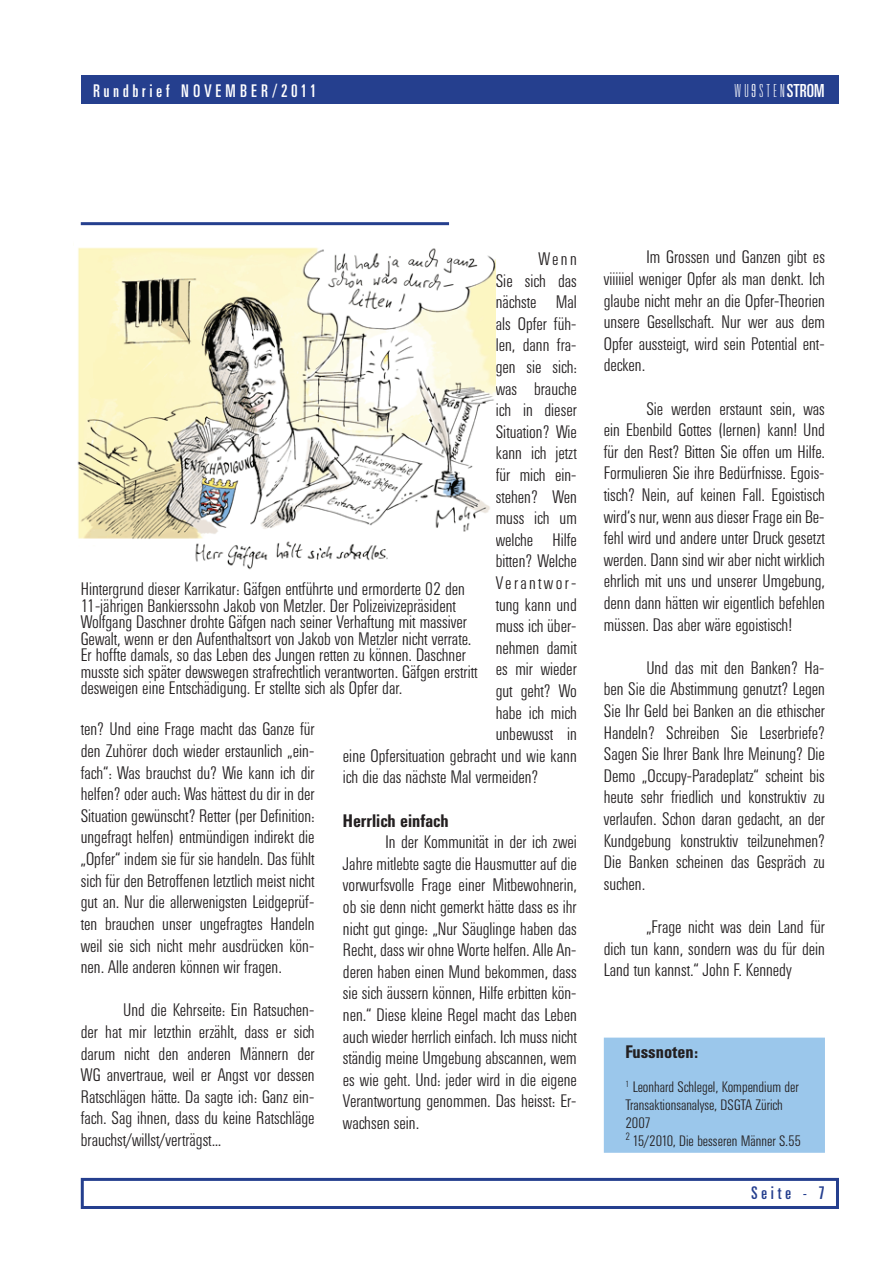
<style>
.page{position:relative;width:893px;height:1263px;background:#fff}
.page>*{position:absolute;margin:0;border:0;box-sizing:border-box;transform-origin:0 0}
.t1{font:300 18px/21.6px "Univers Condensed BQ";color:#231f20;text-align:justify}
.t2{font:700 18px "Univers Condensed BQ";color:#231f20}
.t3{font:18px "Univers Ultra Condensed BQ";letter-spacing:.22em;color:#fff}
.t4{font:100 ultra-condensed 18px "Univers";letter-spacing:.2em;color:#fff}
.t5{font:300 18px "Univers Condensed BQ";letter-spacing:.13em;color:#231f20}
.t6{font:18px "Univers Ultra Condensed BQ";letter-spacing:.22em;color:#253f8e}
.t7{font:300 15px/18px "Univers Condensed BQ";color:#231f20}
.s1{font-weight:400}
</style>
<div class="page">
<div style="left:81px;top:76px;width:757px;height:28px;background:#253f8e"></div>
<div style="left:81px;top:1178px;width:758px;height:31px;border:3px solid #253f8e"></div>
<div style="left:604px;top:1037px;width:221px;height:116px;background:#9bc7eb;border:3px solid #9bc7eb"></div>
<hr style="left:81px;top:222px;width:368px;height:3px;background:#253f8e">
<img style="left:77px;top:247px;width:419px;height:323px">
<p class="t3" style="left:94px;top:81px;width:224px">Rundbrief NOVEMBER/2011</p>
<p class="t4" style="left:735px;top:81px;width:91px">WU STEN<span class="s1">STROM</span></p>
<p class="t1" style="left:538px;top:248px;width:40px">Wenn</p>
<p class="t1" style="left:496px;top:270px;width:82px">Sie sich das</p>
<p class="t1" style="left:496px;top:292px;width:82px">nächste Mal</p>
<p class="t1" style="left:496px;top:313px;width:82px">als Opfer füh-</p>
<p class="t1" style="left:496px;top:335px;width:82px">len, dann fra-</p>
<p class="t1" style="left:496px;top:356px;width:82px">gen sie sich:</p>
<p class="t1" style="left:496px;top:378px;width:83px">was brauche</p>
<p class="t1" style="left:496px;top:400px;width:83px">ich in dieser</p>
<p class="t1" style="left:496px;top:421px;width:83px">Situation? Wie</p>
<p class="t1" style="left:496px;top:443px;width:82px">kann ich jetzt</p>
<p class="t1" style="left:496px;top:464px;width:82px">für mich ein-</p>
<p class="t1" style="left:496px;top:486px;width:82px">stehen? Wen</p>
<p class="t1" style="left:496px;top:508px;width:82px">muss ich um</p>
<p class="t1" style="left:496px;top:529px;width:83px">welche Hilfe</p>
<p class="t1" style="left:496px;top:551px;width:83px">bitten? Welche</p>
<p class="t5" style="left:496px;top:573px;width:83px">Verantwor-</p>
<p class="t1" style="left:496px;top:594px;width:83px">tung kann und</p>
<p class="t1" style="left:496px;top:616px;width:83px">muss ich über-</p>
<p class="t1" style="left:496px;top:637px;width:83px">nehmen damit</p>
<p class="t1" style="left:496px;top:659px;width:83px">es mir wieder</p>
<p class="t1" style="left:496px;top:680px;width:83px">gut geht? Wo</p>
<p class="t1" style="left:496px;top:702px;width:83px">habe ich mich</p>
<p class="t1" style="left:496px;top:724px;width:83px">unbewusst in</p>
<p class="t1" style="left:343px;top:745px;width:235px">eine Opfersituation gebracht und wie kann</p>
<p class="t1" style="left:343px;top:767px;width:197px">ich die das nächste Mal vermeiden?</p>
<p class="t2" style="left:343px;top:810px;width:107px">Herrlich einfach</p>
<p class="t1" style="left:343px;top:832px;width:235px;text-indent:43px">In der Kommunität in der ich zwei Jahre mitlebte sagte die Hausmutter auf die vorwurfsvolle Frage einer Mitbewohnerin, ob sie denn nicht gemerkt hätte dass es ihr nicht gut ginge: „Nur Säuglinge haben das Recht, dass wir ohne Worte helfen. Alle An&shy;deren haben einen Mund bekommen, dass sie sich äussern können, Hilfe erbitten kön&shy;nen.“ Diese kleine Regel macht das Leben auch wieder herrlich einfach. Ich muss nicht ständig meine Umgebung abscannen, wem es wie geht. Und: jeder wird in die eigene Verantwortung genommen. Das heisst: Er&shy;wachsen sein.</p>
<p class="t1" style="left:81px;top:581px;width:398px;line-height:16.5px;text-align:left">Hintergrund dieser Karrikatur: Gäfgen entführte und ermorderte 02 den 11-jährigen Bankierssohn Jakob von Metzler. Der Polizeivizepräsident Wolfgang Daschner drohte Gäfgen nach seiner Verhaftung mit massiver Gewalt, wenn er den Aufenthaltsort von Jakob von Metzler nicht verrate.<br>Er hoffte damals, so das Leben des Jungen retten zu können. Daschner musste sich später dewswegen strafrechtlich verantworten. Gäfgen erstritt desweigen eine Entschädigung. Er stellte sich als Opfer dar.</p>
<p class="t1" style="left:81px;top:719px;width:235px">ten? Und eine Frage macht das Ganze für den Zuhörer doch wieder erstaunlich „ein&shy;fach“: Was brauchst du? Wie kann ich dir helfen? oder auch: Was hättest du dir in der Situation gewünscht? Retter (per Definition: ungefragt helfen) entmündigen indirekt die „Opfer“ indem sie für sie handeln. Das fühlt sich für den Betroffenen letztlich meist nicht gut an. Nur die allerwenigsten Leidgeprüf&shy;ten brauchen unser ungefragtes Handeln weil sie sich nicht mehr ausdrücken kön&shy;nen. Alle anderen können wir fragen.</p>
<p class="t1" style="left:81px;top:1000px;width:235px;text-indent:43px">Und die Kehrseite: Ein Ratsuchen&shy;der hat mir letzthin erzählt, dass er sich darum nicht den anderen Männern der WG anvertraue, weil er Angst vor dessen Ratschlägen hätte. Da sagte ich: Ganz ein&shy;fach. Sag ihnen, dass du keine Ratschläge brauchst/willst/verträgst...</p>
<p class="t1" style="left:604px;top:247px;width:223px;text-indent:43px">Im Grossen und Ganzen gibt es viiiiiel weniger Opfer als man denkt. Ich glaube nicht mehr an die Opfer-Theorien unsere Gesellschaft. Nur wer aus dem Opfer aussteigt, wird sein Potential ent&shy;decken.</p>
<p class="t1" style="left:604px;top:398px;width:223px;text-indent:43px">Sie werden erstaunt sein, was ein Ebenbild Gottes (lernen) kann! Und für den Rest? Bitten Sie offen um Hilfe.<br>Formulieren Sie ihre Bedürfnisse. Egois&shy;tisch? Nein, auf keinen Fall. Egoistisch wird‘s nur, wenn aus dieser Frage ein Be&shy;fehl wird und andere unter Druck gesetzt werden. Dann sind wir aber nicht wirklich ehrlich mit uns und unserer Umgebung, denn dann hätten wir eigentlich befehlen müssen. Das aber wäre egoistisch!</p>
<p class="t1" style="left:604px;top:657px;width:223px;text-indent:43px">Und das mit den Banken? Ha&shy;ben Sie die Abstimmung genutzt? Legen Sie Ihr Geld bei Banken an die ethischer Handeln? Schreiben Sie Leserbriefe?<br>Sagen Sie Ihrer Bank Ihre Meinung? Die Demo „Occupy-Paradeplatz“ scheint bis heute sehr friedlich und konstruktiv zu verlaufen. Schon daran gedacht, an der Kundgebung konstruktiv teilzunehmen?<br>Die Banken scheinen das Gespräch zu suchen.</p>
<p class="t1" style="left:604px;top:916px;width:223px;text-indent:43px">„Frage nicht was dein Land für dich tun kann, sondern was du für dein Land tun kannst.“ John F. Kennedy</p>
<p class="t2" style="left:625px;top:1041px;width:75px">Fussnoten:</p>
<p class="t7" style="left:625px;top:1078px;width:177px"><sup>1</sup> Leonhard Schlegel, Kompendium der<br>Transaktionsanalyse, DSGTA Zürich<br>2007<br><sup>2</sup> 15/2010, Die besseren Männer S.55</p>
<p class="t6" style="left:752px;top:1183px;width:75px">Seite - 7</p>
</div>
